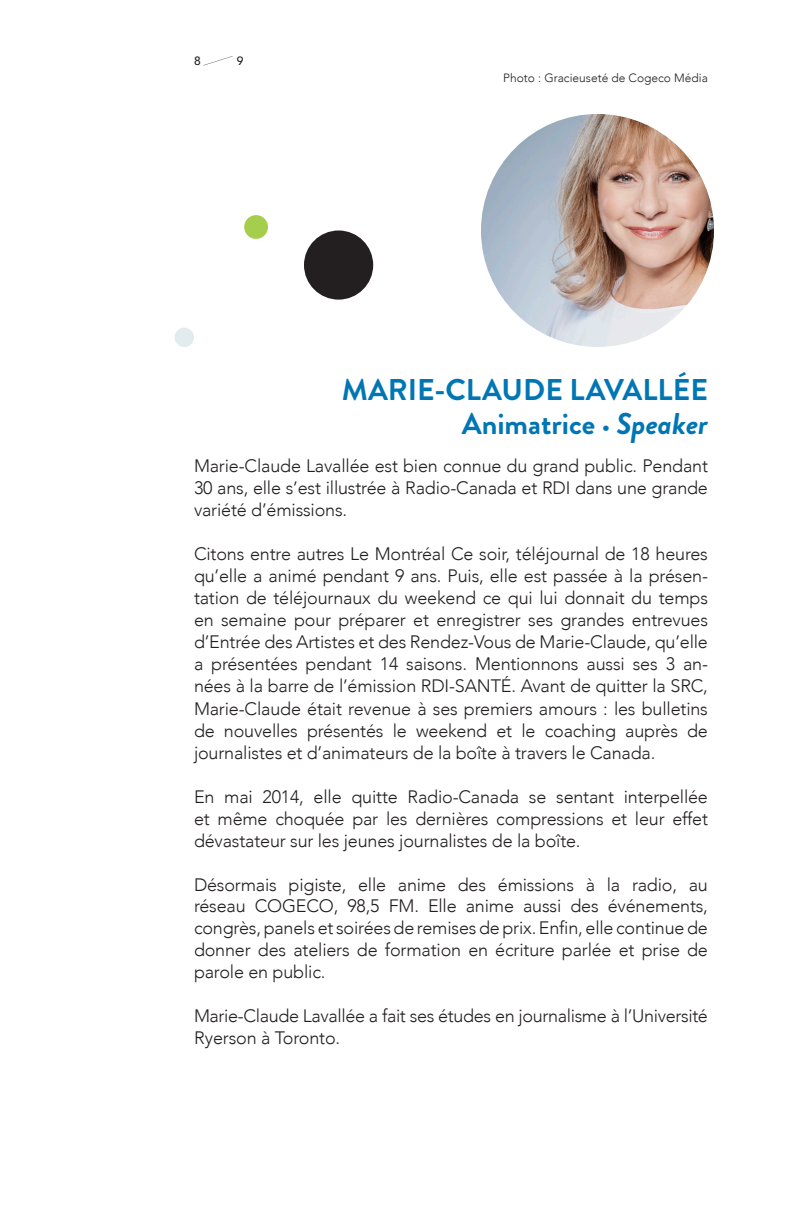
<style>
.page{position:relative;width:792px;height:1224px;background:#fff}
.page>*{position:absolute;margin:0;border:0;box-sizing:border-box;transform-origin:0 0}
.t1{font:700 30px/34.4px "Brandon Grotesque";color:#0076b4;text-align:right}
.t2{font:300 18px/22px "Avenir LT Com";letter-spacing:-.01em;color:#231f20;text-align:justify}
.Menu_-_Sous-titres{font:300 12px "Avenir LT Com";color:#231f20}
.t3{font:500 12px "Avenir LT Com";color:#231f20}
.s1{font-style:italic}
</style>
<div class="page">
<img style="left:481px;top:114px;width:233px;height:233px;border-radius:116px">
<div style="left:244px;top:215px;width:24px;height:24px;background:#a4ce4c;border-radius:50%"></div>
<div style="left:175px;top:328px;width:19px;height:19px;background:#e2ebed;border-radius:50%"></div>
<div style="left:304px;top:230px;width:69px;height:70px;background:#231f20;border-radius:50%"></div>
<p class="t3" style="left:194px;top:54px;width:56px">8 <span class="s1">/</span>9</p>
<p class="Menu_-_Sous-titres" style="left:503px;top:70px;width:206px">Photo : Gracieuseté de Cogeco Média</p>
<p class="t1" style="left:342px;top:373px;width:368px">MARIE-CLAUDE LAVALLÉE<br>Animatrice · <span class="s1">Speaker</span></p>
<p class="t2" style="left:194px;top:455px;width:516px">Marie-Claude Lavallée est bien connue du grand public. Pendant 30 ans, elle s’est illustrée à Radio-Canada et RDI dans une grande variété d’émissions.</p>
<p class="t2" style="left:194px;top:543px;width:516px">Citons entre autres Le Montréal Ce soir, téléjournal de 18 heures qu’elle a animé pendant 9 ans. Puis, elle est passée à la présen&shy;tation de téléjournaux du weekend ce qui lui donnait du temps en semaine pour préparer et enregistrer ses grandes entrevues d’Entrée des Artistes et des Rendez-Vous de Marie-Claude, qu’elle a présentées pendant 14 saisons. Mentionnons aussi ses 3 an&shy;nées à la barre de l’émission RDI-SANTÉ. Avant de quitter la SRC, Marie-Claude était revenue à ses premiers amours : les bulletins de nouvelles présentés le weekend et le coaching auprès de journalistes et d’animateurs de la boîte à travers le Canada.</p>
<p class="t2" style="left:194px;top:785px;width:516px">En mai 2014, elle quitte Radio-Canada se sentant interpellée et même choquée par les dernières compressions et leur effet dévastateur sur les jeunes journalistes de la boîte.</p>
<p class="t2" style="left:194px;top:873px;width:516px">Désormais pigiste, elle anime des émissions à la radio, au réseau COGECO, 98,5 FM. Elle anime aussi des événements, congrès, panels et soirées de remises de prix. Enfin, elle continue de donner des ateliers de formation en écriture parlée et prise de parole en public.</p>
<p class="t2" style="left:194px;top:1005px;width:516px">Marie-Claude Lavallée a fait ses études en journalisme à l’Université<br>Ryerson à Toronto.</p>
</div>
